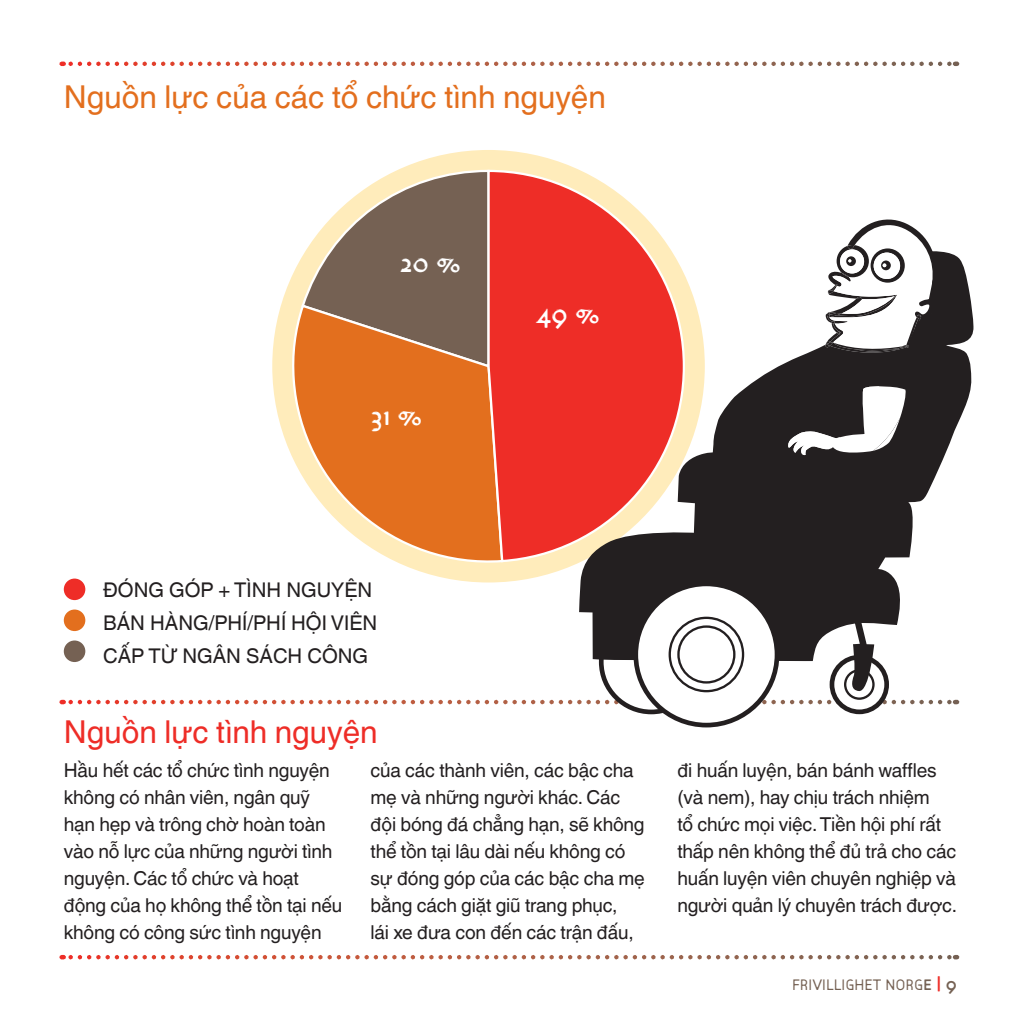
<style>
.page{position:relative;width:1021px;height:1021px;background:#fff}
.page>*{position:absolute;margin:0;border:0;box-sizing:border-box;transform-origin:0 0}
.t1{font:31.5px "Helvetica World";color:#e36f1e}
.t2{font:31.5px "Helvetica World";color:#ee2d27}
.t3{font:27px "Target Mold";color:#fff}
.t4{font:20.25px/32.6px "Helvetica World";color:#231f20}
.t5{font:19.12px/27px "Helvetica World";letter-spacing:-.01em;color:#231f20}
.t6{font:300 15.75px "Target";color:#756153}
.s1{font-weight:400}
.s2{font-weight:400;font-size:18px;color:#ee2d27}
.s3{font-weight:400;font-size:18px}
</style>
<div class="page">
<svg style="left:71px;top:62px;width:884px;height:4px"></svg>
<svg style="left:71px;top:955px;width:884px;height:4px"></svg>
<svg style="left:71px;top:699px;width:884px;height:5px"></svg>
<div style="left:272px;top:150px;width:432px;height:432px;background:#ffecbb;border-radius:50%"></div>
<svg style="left:300px;top:169px;width:186px;height:134px"></svg>
<svg style="left:289px;top:303px;width:197px;height:265px"></svg>
<svg style="left:486px;top:169px;width:185px;height:394px;background:#f05549"></svg>
<div style="left:601px;top:612px;width:100px;height:100px;background:#fff;border-radius:50%"></div>
<div style="left:599px;top:609px;width:104px;height:105px;border:5px solid #231f20;border-radius:50%"></div>
<svg style="left:579px;top:250px;width:394px;height:411px"></svg>
<div style="left:635px;top:584px;width:142px;height:141px;background:#fff;border-radius:50%"></div>
<div style="left:633px;top:581px;width:146px;height:146px;border:5px solid #231f20;border-radius:50%"></div>
<svg style="left:669px;top:618px;width:74px;height:73px"></svg>
<div style="left:668px;top:616px;width:76px;height:76px;border:2px solid #231f20;border-radius:50%"></div>
<div style="left:678px;top:626px;width:56px;height:56px;background:#fff;border-radius:50%"></div>
<div style="left:677px;top:625px;width:58px;height:58px;border:2px solid #231f20;border-radius:50%"></div>
<svg style="left:832px;top:657px;width:54px;height:54px"></svg>
<div style="left:829px;top:654px;width:60px;height:60px;border:5px solid #231f20;border-radius:50%"></div>
<svg style="left:845px;top:670px;width:28px;height:28px"></svg>
<div style="left:844px;top:669px;width:30px;height:30px;border:2px solid #231f20;border-radius:50%"></div>
<svg style="left:850px;top:618px;width:24px;height:74px"></svg>
<svg style="left:711px;top:219px;width:229px;height:255px"></svg>
<div style="left:64px;top:578px;width:21px;height:22px;background:#ee2d27;border-radius:50%"></div>
<div style="left:64px;top:609px;width:21px;height:22px;background:#e36f1e;border-radius:50%"></div>
<div style="left:64px;top:640px;width:21px;height:22px;background:#756153;border-radius:50%"></div>
<h1 class="t1" style="left:64px;top:71px;width:543px">Nguồn lực của các tổ chức tình nguyện</h1>
<h2 class="t3" style="left:400px;top:254px;width:62px">20 %</h2>
<h2 class="t3" style="left:370px;top:407px;width:53px">31 %</h2>
<p class="t4" style="left:103px;top:571px;width:276px">ĐÓNG GÓP + TÌNH NGUYỆN<br>BÁN HÀNG/PHÍ/PHÍ HỘI VIÊN<br>CẤP TỪ NGÂN SÁCH CÔNG</p>
<h2 class="t3" style="left:536px;top:305px;width:65px">49 %</h2>
<h1 class="t2" style="left:64px;top:705px;width:315px">Nguồn lực tình nguyện</h1>
<p class="t5" style="left:64px;top:754px;width:280px">Hầu hết các tổ chức tình nguyện không có nhân viên, ngân quỹ hạn hẹp và trông chờ hoàn toàn vào nỗ lực của những người tình nguyện. Các tổ chức và hoạt động của họ không thể tồn tại nếu không có công sức tình nguyện</p>
<p class="t5" style="left:370px;top:754px;width:276px">của các thành viên, các bậc cha mẹ và những người khác. Các đội bóng đá chẳng hạn, sẽ không thể tồn tại lâu dài nếu không có sự đóng góp của các bậc cha mẹ bằng cách giặt giũ trang phục,<br>lái xe đưa con đến các trận đấu,</p>
<p class="t5" style="left:677px;top:754px;width:281px">đi huấn luyện, bán bánh waffles (và nem), hay chịu trách nhiệm<br>tổ chức mọi việc. Tiền hội phí rất thấp nên không thể đủ trả cho các huấn luyện viên chuyên nghiệp và người quản lý chuyên trách được.</p>
<p class="t6" style="left:792px;top:979px;width:166px">FRIVILLIGHET NORG<span class="s1">E</span> <span class="s2">|</span> <span class="s3">9</span></p>
</div>
